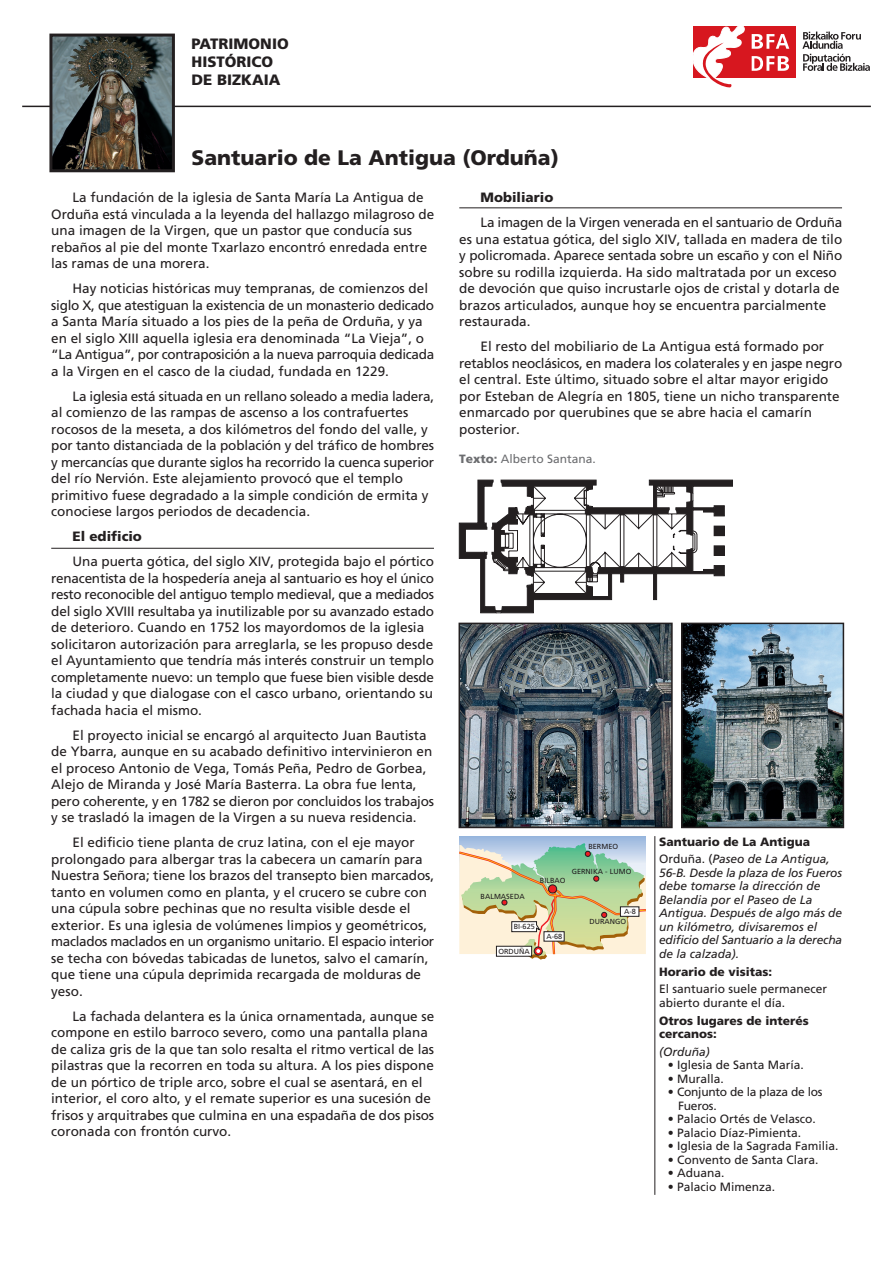
<style>
.page{position:relative;width:893px;height:1263px;background:#fff}
.page>*{position:absolute;margin:0;border:0;box-sizing:border-box;transform-origin:0 0}
.t1{font:900 21px "Frutiger";color:#231f20}
.t2{font:900 15px/18px "Frutiger";color:#231f20}
.t3{font:13.5px/16.5px "Frutiger";color:#231f20}
.t4{font:900 13.5px "Frutiger";color:#231f20}
.t5{font:12px/13.5px "Frutiger";color:#231f20}
.t6{font:italic 12px/13.5px "Frutiger";color:#231f20}
.t7{font:900 12px/17.7px "Frutiger";color:#231f20}
.t8{font:12px/13.5px "Frutiger";letter-spacing:-.02em;color:#231f20}
.t9{font:12px "Frutiger";color:#6c6d70}
.t10{font:7.35px "Frutiger";color:#231f20}
.s1{font-weight:900}
.s2{font-weight:400}
.s3{font-weight:400;font-style:italic}
</style>
<div class="page">
<div style="left:693px;top:27px;width:103px;height:51px;background:#d7171f"></div>
<svg style="left:693px;top:27px;width:52px;height:60px"></svg>
<svg style="left:802px;top:32px;width:68px;height:39px"></svg>
<svg style="left:752px;top:34px;width:37px;height:15px"></svg>
<svg style="left:752px;top:56px;width:37px;height:15px"></svg>
<hr style="left:22px;top:106px;width:849px;height:1px;background:#231f20">
<img style="left:53px;top:38px;width:118px;height:130px">
<div style="left:49px;top:34px;width:126px;height:138px;border:3px solid #231f20"></div>
<hr style="left:51px;top:548px;width:383px;height:1px;background:#231f20">
<hr style="left:654px;top:836px;width:1px;height:359px;background:#231f20">
<div style="left:460px;top:836px;width:186px;height:27px;background:#9fbbe0"></div>
<svg style="left:459px;top:843px;width:187px;height:117px;background:#ccd5b2"></svg>
<div style="left:496px;top:946px;width:36px;height:10px;background:#fff;border:1px solid #231f20"></div>
<hr style="left:459px;top:207px;width:383px;height:1px;background:#231f20">
<svg style="left:459px;top:480px;width:274px;height:133px"></svg>
<img style="left:684px;top:626px;width:157px;height:199px">
<div style="left:681px;top:623px;width:163px;height:205px;border:2px solid #231f20"></div>
<img style="left:461px;top:626px;width:209px;height:199px">
<div style="left:458px;top:623px;width:215px;height:205px;border:2px solid #231f20"></div>
<p class="t2" style="left:192px;top:36px;width:99px">PATRIMONIO<br>HISTÓRICO<br>DE BIZKAIA</p>
<h1 class="t1" style="left:192px;top:149px;width:369px">Santuario de La Antigua (Orduña)</h1>
<p class="t4" style="left:480px;top:192px;width:74px">Mobiliario</p>
<p class="t3" style="left:459px;top:215px;width:384px;text-indent:21px">La imagen de la Virgen venerada en el santuario de Orduña es una estatua gótica, del siglo XIV, tallada en madera de tilo y policromada. Aparece sentada sobre un escaño y con el Niño sobre su rodilla izquierda. Ha sido maltratada por un exceso de devoción que quiso incrustarle ojos de cristal y dotarla de brazos articulados, aunque hoy se encuentra parcialmente restaurada.</p>
<p class="t3" style="left:459px;top:339px;width:384px;text-indent:21px">El resto del mobiliario de La Antigua está formado por retablos neoclásicos, en madera los colaterales y en jaspe negro el central. Este último, situado sobre el altar mayor erigido por Esteban de Alegría en 1805, tiene un nicho transparente enmarcado por querubines que se abre hacia el camarín posterior.</p>
<p class="t3" style="left:51px;top:190px;width:384px;text-indent:21px">La fundación de la iglesia de Santa María La Antigua de Orduña está vinculada a la leyenda del hallazgo milagroso de una imagen de la Virgen, que un pastor que conducía sus rebaños al pie del monte Txarlazo encontró enredada entre las ramas de una morera.</p>
<p class="t3" style="left:51px;top:281px;width:384px;text-indent:21px">Hay noticias históricas muy tempranas, de comienzos del siglo X, que atestiguan la existencia de un monasterio dedicado a Santa María situado a los pies de la peña de Orduña, y ya en el siglo XIII aquella iglesia era denominada “La Vieja”, o “La Antigua”, por contraposición a la nueva parroquia dedicada a la Virgen en el casco de la ciudad, fundada en 1229.</p>
<p class="t3" style="left:51px;top:389px;width:384px;text-indent:21px">La iglesia está situada en un rellano soleado a media ladera, al comienzo de las rampas de ascenso a los contrafuertes rocosos de la meseta, a dos kilómetros del fondo del valle, y por tanto distanciada de la población y del tráfico de hombres y mercancías que durante siglos ha recorrido la cuenca superior del río Nervión. Este alejamiento provocó que el templo primitivo fuese degradado a la simple condición de ermita y conociese largos periodos de decadencia.</p>
<p class="t4" style="left:72px;top:531px;width:71px">El edificio</p>
<p class="t3" style="left:51px;top:554px;width:384px;text-indent:21px">Una puerta gótica, del siglo XIV, protegida bajo el pórtico renacentista de la hospedería aneja al santuario es hoy el único resto reconocible del antiguo templo medieval, que a mediados del siglo XVIII resultaba ya inutilizable por su avanzado estado de deterioro. Cuando en 1752 los mayordomos de la iglesia solicitaron autorización para arreglarla, se les propuso desde el Ayuntamiento que tendría más interés construir un templo completamente nuevo: un templo que fuese bien visible desde la ciudad y que dialogase con el casco urbano, orientando su fachada hacia el mismo.</p>
<p class="t3" style="left:51px;top:728px;width:384px;text-indent:21px">El proyecto inicial se encargó al arquitecto Juan Bautista de Ybarra, aunque en su acabado definitivo intervinieron en el proceso Antonio de Vega, Tomás Peña, Pedro de Gorbea, Alejo de Miranda y José María Basterra. La obra fue lenta, pero coherente, y en 1782 se dieron por concluidos los trabajos y se trasladó la imagen de la Virgen a su nueva residencia.</p>
<p class="t3" style="left:51px;top:835px;width:384px;text-indent:21px">El edificio tiene planta de cruz latina, con el eje mayor prolongado para albergar tras la cabecera un camarín para Nuestra Señora; tiene los brazos del transepto bien marcados, tanto en volumen como en planta, y el crucero se cubre con una cúpula sobre pechinas que no resulta visible desde el exterior. Es una iglesia de volúmenes limpios y geométricos, maclados maclados en un organismo unitario. El espacio interior se techa con bóvedas tabicadas de lunetos, salvo el camarín, que tiene una cúpula deprimida recargada de molduras de yeso.</p>
<p class="t3" style="left:51px;top:1009px;width:384px;text-indent:21px">La fachada delantera es la única ornamentada, aunque se compone en estilo barroco severo, como una pantalla plana de caliza gris de la que tan solo resalta el ritmo vertical de las pilastras que la recorren en toda su altura. A los pies dispone de un pórtico de triple arco, sobre el cual se asentará, en el interior, el coro alto, y el remate superior es una sucesión de frisos y arquitrabes que culmina en una espadaña de dos pisos coronada con frontón curvo.</p>
<p class="t9" style="left:459px;top:454px;width:138px"><span class="s1">Texto:</span> Alberto Santana.</p>
<p class="t7" style="left:659px;top:834px;width:172px">Santuario de La Antigua<br><span class="s2">Orduña. (</span><span class="s3">Paseo de La Antigua,</span></p>
<p class="t6" style="left:659px;top:867px;width:184px">56-B. Desde la plaza de los Fueros debe tomarse la dirección de<br>Belandia por el Paseo de La<br>Antigua. Después de algo más de un kilómetro, divisaremos el edificio del Santuario a la derecha de la calzada).</p>
<p class="t7" style="left:659px;top:964px;width:115px">Horario de visitas:</p>
<p class="t5" style="left:659px;top:983px;width:170px">El santuario suele permanecer abierto durante el día.</p>
<p class="t7" style="left:659px;top:1015px;width:151px;line-height:13.5px">Otros lugares de interés cercanos:</p>
<p class="t6" style="left:659px;top:1046px;width:52px">(Orduña)</p>
<p class="t5" style="left:668px;top:1059px;width:138px">• Iglesia de Santa María.</p>
<p class="t5" style="left:668px;top:1073px;width:58px">• Muralla.</p>
<p class="t8" style="left:678px;top:1086px;width:146px;text-indent:-10px">• Conjunto de la plaza de los<br>Fueros.</p>
<p class="t5" style="left:668px;top:1113px;width:150px">• Palacio Ortés de Velasco.</p>
<p class="t5" style="left:668px;top:1127px;width:135px">• Palacio Díaz-Pimienta.</p>
<p class="t5" style="left:668px;top:1140px;width:172px">• Iglesia de la Sagrada Familia.</p>
<p class="t5" style="left:668px;top:1154px;width:152px">• Convento de Santa Clara.</p>
<p class="t5" style="left:668px;top:1167px;width:58px">• Aduana.</p>
<p class="t5" style="left:668px;top:1181px;width:109px">• Palacio Mimenza.</p>
<p class="t10" style="left:588px;top:844px;width:31px">BERMEO</p>
<p class="t10" style="left:572px;top:868px;width:61px">GERNIKA - LUMO</p>
<p class="t10" style="left:540px;top:877px;width:27px">BILBAO</p>
<p class="t10" style="left:480px;top:893px;width:46px">BALMASEDA</p>
<p class="t10" style="left:514px;top:924px;width:23px">BI-625</p>
<p class="t10" style="left:498px;top:948px;width:33px">ORDUÑA</p>
<p class="t10" style="left:624px;top:908px;width:13px">A-8</p>
<p class="t10" style="left:589px;top:918px;width:38px">DURANGO</p>
<p class="t10" style="left:546px;top:933px;width:17px">A-68</p>
</div>
